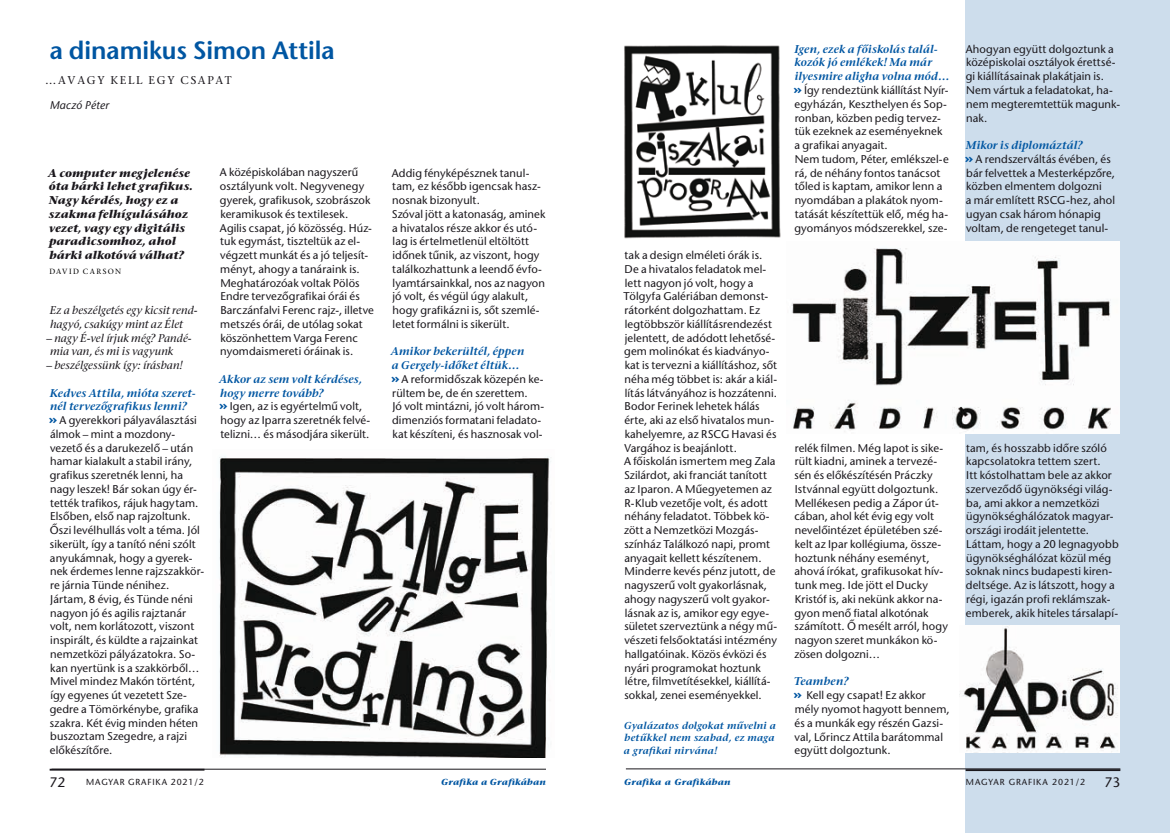
<style>
.page{position:relative;width:1170px;height:833px;background:#fff}
.page>*{position:absolute;margin:0;border:0;box-sizing:border-box;transform-origin:0 0}
.t1{font:25px "Stone San Sem H";letter-spacing:-.005em;color:#0056a2}
.t2{font:13.75px "Stone Sans H";color:#1a171c}
.t3{font:11.25px/13.8px "Stone Sans H";letter-spacing:.01em;color:#1a171c}
.t4{font:11.25px/13.8px "Stone Serif Semi Bold Italic H";letter-spacing:.005em;color:#0056a2}
.t5{font:11.25px/13.8px "Stone Serif Bold Italic H";letter-spacing:.01em;color:#1a171c}
.t6{font:11.25px/13.8px "Stone Serif Italic H";letter-spacing:.005em;color:#1a171c}
.t7{font:11.25px "Stone Seriff H";letter-spacing:.15em;color:#1a171c}
.t8{font:11.25px "Stone Sans Italic H";letter-spacing:.01em;color:#1a171c}
.t9{font:10px/12.5px "Stone Serif Semi Bold Italic H";letter-spacing:.015em;color:#0056a2}
.t10{font:8.75px "Stone Sans H";letter-spacing:.1em;color:#1a171c}
.t11{font:8.75px "Stone Serif Bold Italic H";letter-spacing:.025em;color:#0056a2}
.t12{font:7.5px "Stone Seriff H";letter-spacing:.185em;color:#000}
.s1{font-family:"Stone Sans Bold H";font-size:15px;color:#0056a2}
</style>
<div class="page">
<div style="left:965px;top:0;width:204px;height:833px;background:#cdddec"></div>
<hr style="left:626px;top:768px;width:494px;height:1px;background:#1a171c">
<hr style="left:965px;top:769px;width:155px;height:2px;background:#1a171c">
<hr style="left:50px;top:768px;width:154px;height:2px;background:#1a171c">
<hr style="left:52px;top:769px;width:494px;height:1px;background:#1a171c">
<img style="left:219px;top:456px;width:332px;height:301px">
<img style="left:624px;top:45px;width:157px;height:194px">
<img style="left:959px;top:625px;width:160px;height:127px">
<img style="left:791px;top:241px;width:328px;height:192px">
<h1 class="t1" style="left:50px;top:35px;width:287px">a dinamikus Simon Attila</h1>
<p class="t7" style="left:45px;top:73px;width:188px">…AVAGY KELL EGY CSAPAT</p>
<p class="t8" style="left:50px;top:98px;width:61px">Maczó Péter</p>
<p class="t5" style="left:48px;top:166px;width:146px">A computer megjelenése óta bárki lehet grafikus.<br>Nagy kérdés, hogy ez a szakma felhígulásához vezet, vagy egy digitális paradicsomhoz, ahol bárki alkotóvá válhat?</p>
<p class="t12" style="left:49px;top:267px;width:73px">DAVID CARSON</p>
<p class="t6" style="left:50px;top:303px;width:149px">Ez a beszélgetés egy kicsit rend&shy;hagyó, csakúgy mint az Élet</p>
<p class="t6" style="left:50px;top:331px;width:143px;text-indent:-4px">– nagy É-vel írjuk még? Pandé&shy;mia van, és mi is vagyunk</p>
<p class="t6" style="left:46px;top:358px;width:138px">– beszélgessünk így: írásban!</p>
<p class="t4" style="left:50px;top:386px;width:147px">Kedves Attila, mióta szeret&shy;nél tervezôgrafikus lenni?</p>
<p class="t3" style="left:49px;top:413px;width:157px"><span class="s1">»</span> A gyerekkori pályaválasztási álmok – mint a mozdony&shy;vezetô és a darukezelô – után hamar kialakult a stabil irány, grafikus szeretnék lenni, ha nagy leszek! Bár sokan úgy ér&shy;tették trafikos, rájuk hagytam.<br>Elsôben, elsô nap rajzoltunk.<br>Ôszi levélhullás volt a téma. Jól sikerült, így a tanító néni szólt anyukámnak, hogy a gyerek&shy;nek érdemes lenne rajzszakkör&shy;re járnia Tünde nénihez.<br>Jártam, 8 évig, és Tünde néni nagyon jó és agilis rajztanár volt, nem korlátozott, viszont inspirált, és küldte a rajzainkat nemzetközi pályázatokra. So&shy;kan nyertünk is a szakkörbôl…<br>M ivel mindez Makón történt, így egyenes út vezetett Sze&shy;gedre a Tömörkénybe, grafika szakra. Két évig minden héten buszoztam Szegedre, a rajzi elôkészítôre.</p>
<p class="t3" style="left:220px;top:166px;width:155px">A középiskolában nagyszerû osztályunk volt. Negyvenegy gyerek, grafikusok, szobrászok keramikusok és textilesek.<br>Agilis csapat, jó közösség. Húz&shy;tuk egymást, tiszteltük az el&shy;végzett munkát és a jó teljesít&shy;ményt, ahogy a tanáraink is.<br>M eghatározóak voltak Pölös<br>Endre tervezôgrafikai órái és<br>Barczánfalvi Ferenc rajz-, illetve metszés órái, de utólag sokat köszönhettem Varga Ferenc nyomdaismereti óráinak is.</p>
<p class="t4" style="left:219px;top:372px;width:144px">Akkor az sem volt kérdéses, hogy merre tovább?</p>
<p class="t3" style="left:219px;top:399px;width:153px"><span class="s1">»</span> I gen, az is egyértelmû volt, hogy az I parra szeretnék felvé&shy;telizni… és másodjára sikerült.</p>
<p class="t3" style="left:392px;top:166px;width:155px">Addig fényképésznek tanul&shy;tam, ez késôbb igencsak hasz&shy;nosnak bizonyult.<br>Szóval jött a katonaság, aminek a hivatalos része akkor és utó&shy;lag is értelmetlenül eltöltött idônek tûnik, az viszont, hogy találkozhattunk a leendô évfo&shy;lyamtársainkkal, nos az nagyon jó volt, és végül úgy alakult, hogy grafikázni is, sôt szemlé&shy;letet formálni is sikerült.</p>
<p class="t4" style="left:391px;top:344px;width:135px">Amikor bekerültél, éppen a Gergely-idôket éltük…</p>
<p class="t3" style="left:391px;top:372px;width:155px"><span class="s1">»</span> A reformidôszak közepén ke&shy;rültem be, de én szerettem.<br>Jó volt mintázni, jó volt három&shy;dimenziós formatani feladato&shy;kat készíteni, és hasznosak vol-</p>
<p class="t3" style="left:623px;top:248px;width:155px">tak a design elméleti órák is.<br>De a hivatalos feladatok mel&shy;lett nagyon jó volt, hogy a<br>Tölgyfa Galériában demonst&shy;rátorként dolgozhattam. Ez legtöbbször kiállításrendezést jelentett, de adódott lehetôsé&shy;gem molinókat és kiadványo&shy;kat is tervezni a kiállításhoz, sôt néha még többet is: akár a kiál&shy;lítás látványához is hozzátenni.<br>Bodor Ferinek lehetek hálás érte, aki az elsô hivatalos mun&shy;kahelyemre, az RSCG Havasi és<br>Vargához is beajánlott.<br>A fôiskolán ismertem meg Zala<br>Szilárdot, aki franciát tanított az I paron. A M ûegyetemen az<br>R-Klub vezetôje volt, és adott néhány feladatot. Többek kö&shy;zött a Nemzetközi M ozgás&shy;színház Találkozó napi, promt anyagait kellett készítenem.<br>M inderre kevés pénz jutott, de nagyszerû volt gyakorlásnak, ahogy nagyszerû volt gyakor&shy;lásnak az is, amikor egy egye&shy;sületet szerveztünk a négy mû&shy;vészeti felsôoktatási intézmény hallgatóinak. Közös évközi és nyári programokat hoztunk létre, filmvetítésekkel, kiállítá&shy;sokkal, zenei eseményekkel.</p>
<p class="t9" style="left:624px;top:719px;width:153px">Gyalázatos dolgokat mûvelni a betûkkel nem szabad, ez maga a grafikai nirvána!</p>
<p class="t4" style="left:794px;top:42px;width:157px">Igen, ezek a fôiskolás talál&shy;kozók jó emlékek! Ma már ilyesmire aligha volna mód…</p>
<p class="t3" style="left:793px;top:83px;width:157px"><span class="s1">»</span> Így rendeztünk kiállítást Nyír&shy;egyházán, Keszthelyen és Sop&shy;ronban, közben pedig tervez&shy;tük ezeknek az eseményeknek a grafikai anyagait.<br>Nem tudom, Péter, emlékszel-e rá, de néhány fontos tanácsot tôled is kaptam, amikor lenn a nyomdában a plakátok nyom&shy;tatását készítettük elô, még ha&shy;gyományos módszerekkel, sze-</p>
<p class="t3" style="left:965px;top:42px;width:156px">Ahogyan együtt dolgoztunk a középiskolai osztályok érettsé&shy;gi kiállításainak plakátjain is.<br>Nem vártuk a feladatokat, ha&shy;nem megteremtettük magunk&shy;nak.</p>
<p class="t4" style="left:965px;top:138px;width:118px">Mikor is diplomáztál?</p>
<p class="t3" style="left:964px;top:152px;width:152px"><span class="s1">»</span> A rendszerváltás évében, és bár felvettek a M esterképzôre, közben elmentem dolgozni<br>a már említett RSCG-hez, ahol ugyan csak három hónapig voltam, de rengeteget tanul-</p>
<p class="t3" style="left:794px;top:441px;width:155px">relék filmen. Még lapot is sike&shy;rült kiadni, aminek a tervezé&shy;sén és elôkészítésén Práczky<br>Istvánnal együtt dolgoztunk.<br>Mellékesen pedig a Zápor út&shy;cában, ahol két évig egy volt nevelôintézet épületében szé&shy;kelt az I par kollégiuma, össze&shy;hoztunk néhány eseményt, ahová írókat, grafikusokat hív&shy;tunk meg. Ide jött el Ducky<br>Kristóf is, aki nekünk akkor na&shy;gyon menô fiatal alkotónak számított. Ô mesélt arról, hogy nagyon szeret munkákon kö&shy;zösen dolgozni…</p>
<p class="t4" style="left:793px;top:674px;width:56px">Teamben?</p>
<p class="t3" style="left:793px;top:688px;width:158px"><span class="s1">»</span> Kell egy csapat! Ez akkor mély nyomot hagyott bennem, és a munkák egy részén Gazsi&shy;val, Lôrincz Attila barátommal együtt dolgoztunk.</p>
<p class="t3" style="left:965px;top:441px;width:154px">tam, és hosszabb idôre szóló kapcsolatokra tettem szert.<br>Itt kóstolhattam bele az akkor szervezôdô ügynökségi világ&shy;ba, ami akkor a nemzetközi ügynökséghálózatok magyar&shy;országi irodáit jelentette.<br>Láttam, hogy a 20 legnagyobb ügynökséghálózat közül még soknak nincs budapesti kiren&shy;deltsége. Az is látszott, hogy a régi, igazán profi reklámszak&shy;emberek, akik hiteles társalapí-</p>
<p class="t2" style="left:50px;top:774px;width:17px">72</p>
<p class="t10" style="left:86px;top:776px;width:119px">magyar grafika 2021/2</p>
<p class="t11" style="left:441px;top:776px;width:106px">Grafika a Grafikában</p>
<p class="t11" style="left:624px;top:776px;width:108px">Grafika a Grafikában</p>
<p class="t10" style="left:965px;top:776px;width:121px">magyar grafika 2021/2</p>
<p class="t2" style="left:1104px;top:773px;width:17px">73</p>
</div>
